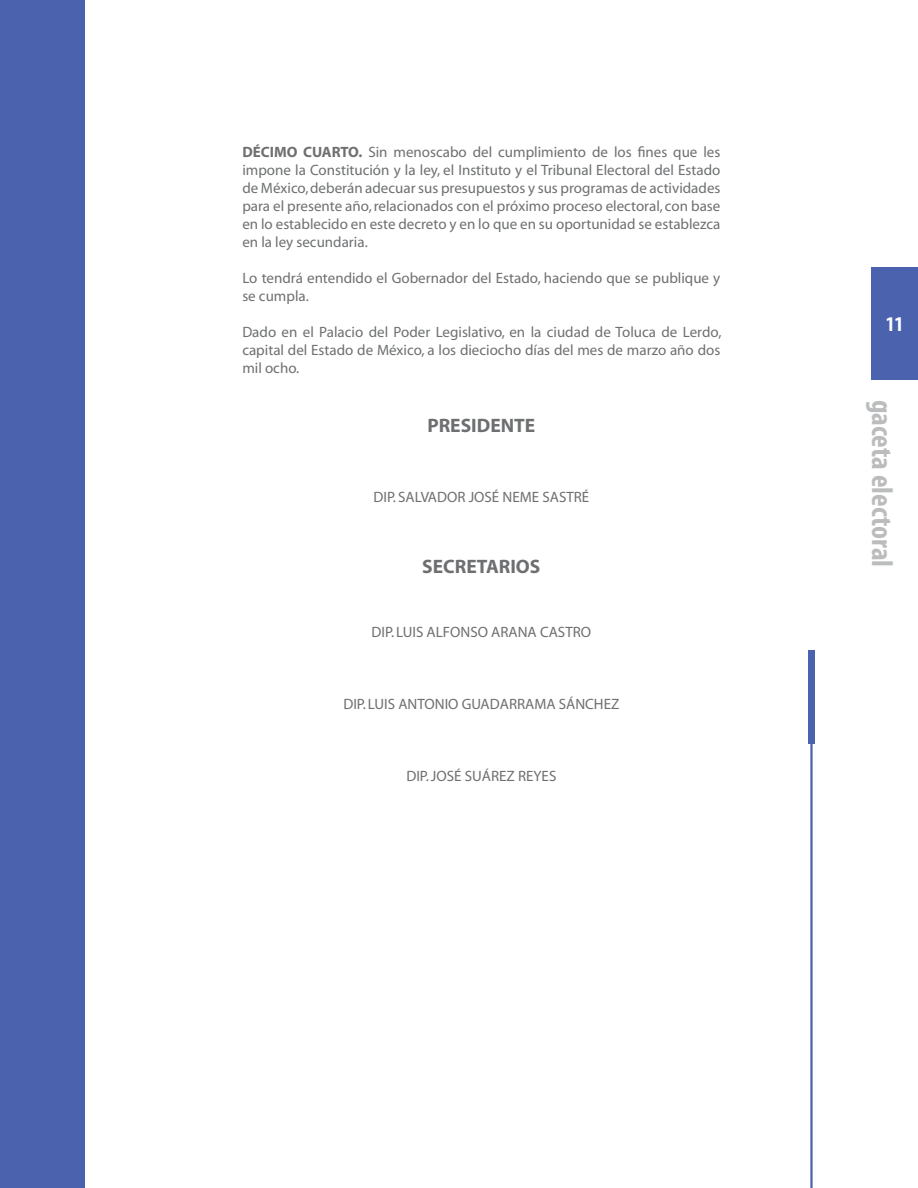
<style>
.page{position:relative;width:918px;height:1188px;background:#fff}
.page>*{position:absolute;margin:0;border:0;box-sizing:border-box;transform-origin:0 0}
.t1{font:700 condensed 30px "Myriad Pro";color:#babcbe}
.t2{font:700 condensed 21px "Myriad Pro";color:#fff}
.t3{font:700 19.5px "Myriad";color:#6d6f71}
.t4{font:15px/18px "Myriad";color:#6d6f71;text-align:justify}
.s1{font-weight:700}
</style>
<div class="page">
<div style="left:871px;top:267px;width:47px;height:113px;background:#4b63ae"></div>
<div style="left:0;top:0;width:84px;height:1188px;background:#4b63ae"></div>
<div style="left:808px;top:651px;width:7px;height:93px;background:#4b63ae"></div>
<hr style="left:810px;top:736px;width:3px;height:452px;background:#4b63ae">
<p class="t4" style="left:242px;top:143px;width:480px"><span class="s1">DÉCIMO CUARTO.</span> Sin menoscabo del cumplimiento de los fines que les impone la Constitución y la ley, el Instituto y el Tribunal Electoral del Estado de México, deberán adecuar sus presupuestos y sus programas de actividades para el presente año, relacionados con el próximo proceso electoral, con base en lo establecido en este decreto y en lo que en su oportunidad se establezca en la ley secundaria.</p>
<p class="t4" style="left:242px;top:269px;width:480px">Lo tendrá entendido el Gobernador del Estado, haciendo que se publique y se cumpla.</p>
<p class="t4" style="left:242px;top:323px;width:481px">Dado en el Palacio del Poder Legislativo, en la ciudad de Toluca de Lerdo, capital del Estado de México, a los dieciocho días del mes de marzo año dos mil ocho.</p>
<h3 class="t3" style="left:427px;top:416px;width:109px">PRESIDENTE</h3>
<p class="t4" style="left:373px;top:489px;width:217px">DIP. SALVADOR JOSÉ NEME SASTRÉ</p>
<h3 class="t3" style="left:422px;top:556px;width:120px">SECRETARIOS</h3>
<p class="t4" style="left:372px;top:624px;width:221px">DIP. LUIS ALFONSO ARANA CASTRO</p>
<p class="t4" style="left:343px;top:696px;width:278px">DIP. LUIS ANTONIO GUADARRAMA SÁNCHEZ</p>
<p class="t4" style="left:406px;top:768px;width:152px">DIP. JOSÉ SUÁREZ REYES</p>
<h2 class="t2" style="left:886px;top:311px;width:19px">11</h2>
<h1 class="t1" style="left:901px;top:400px;width:169px;rotate:90deg">gaceta electoral</h1>
</div>
